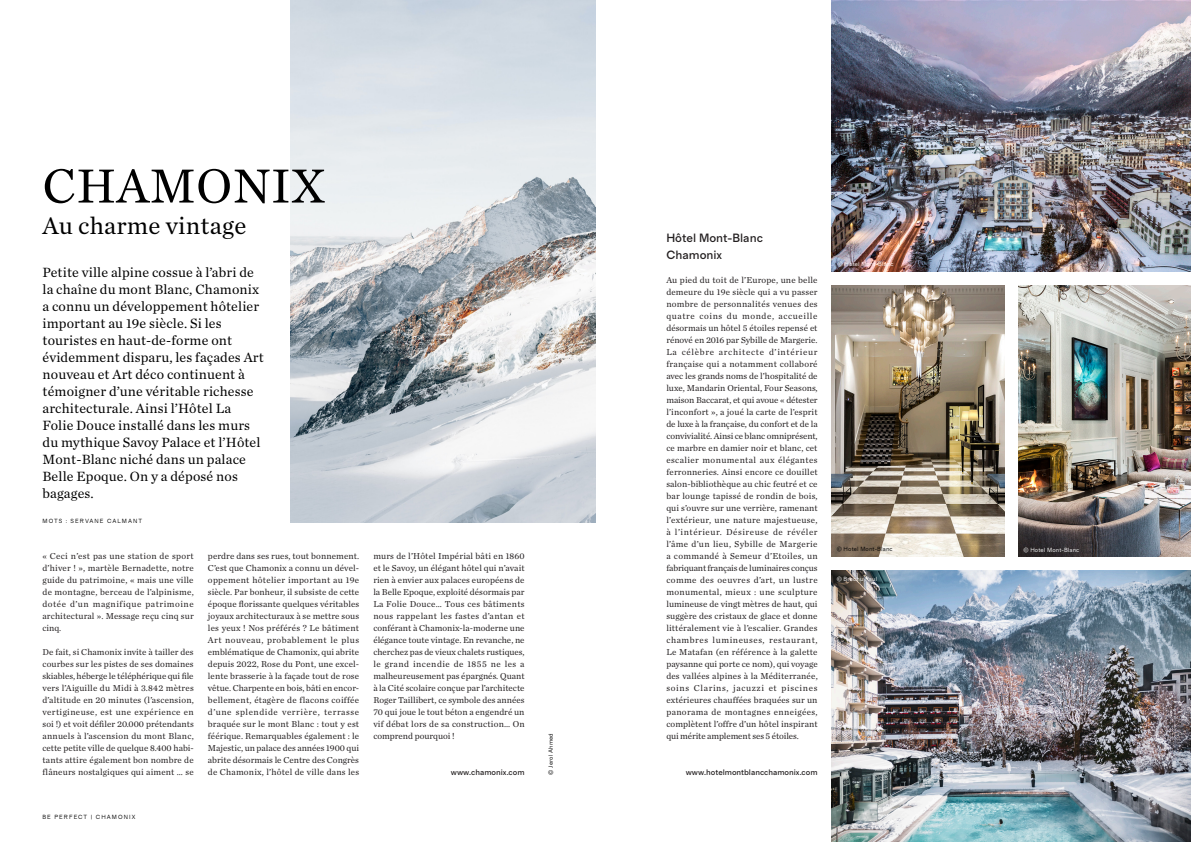
<style>
.page{position:relative;width:1191px;height:842px;background:#fff}
.page>*{position:absolute;margin:0;border:0;box-sizing:border-box;transform-origin:0 0}
.t1{font:50px "Chronicle Text G1";letter-spacing:.01em;color:#000}
.t2{font:25px "Chronicle Text G1";letter-spacing:.01em;color:#000}
.t3{font:14px/17px "Chronicle Text G1";letter-spacing:.01em;color:#000}
.Chapeau_chronicle_disp{font:500 12px/17px "Grosa";color:#231f20}
.Texte_courant_chronicle_disp{font:9px/12px "Chronicle Text G1";letter-spacing:.015em;color:#231f20;text-align:justify}
.Texte_courant_chronicle_disp-2{font:500 8px "Grosa";color:#231f20}
.Légende{font:6px "Grosa";letter-spacing:.02em;color:#fff}
.Légende-2{font:6px "Grosa";letter-spacing:.175em;color:#000}
.Légende-3{font:6px "Grosa";letter-spacing:.02em;color:#000}
</style>
<div class="page">
<img style="left:291px;top:0;width:304px;height:523px">
<img style="left:831px;top:0;width:360px;height:271px">
<img style="left:1018px;top:285px;width:173px;height:272px">
<img style="left:831px;top:285px;width:173px;height:272px">
<img style="left:831px;top:571px;width:360px;height:271px">
<p class="t1" style="left:43px;top:148px;width:284px">CHAMONIX</p>
<p class="t2" style="left:43px;top:207px;width:205px">Au charme vintage</p>
<p class="t3" style="left:43px;top:263px;width:223px">Petite ville alpine cossue à l’abri de la chaîne du mont Blanc, Chamonix a connu un développement hôtelier important au 19e siècle. Si les touristes en haut-de-forme ont évidemment disparu, les façades Art nouveau et Art déco continuent à témoigner d’une véritable richesse architecturale. Ainsi l’Hôtel La<br>Folie Douce installé dans les murs du mythique Savoy Palace et l’Hôtel<br>Mont-Blanc niché dans un palace<br>Belle Epoque. On y a déposé nos bagages.</p>
<p class="Légende-2" style="left:43px;top:517px;width:101px">MOTS : SERVANE CALMANT</p>
<p class="Texte_courant_chronicle_disp" style="left:43px;top:549px;width:153px">« Ceci n’est pas une station de sport d’hiver ! », martèle Bernadette, notre guide du patrimoine, « mais une ville de montagne, berceau de l’alpinisme, dotée d’un magnifique patrimoine architectural ». Message reçu cinq sur cinq.</p>
<p class="Texte_courant_chronicle_disp" style="left:43px;top:645px;width:153px">De fait, si Chamonix invite à tailler des courbes sur les pistes de ses domaines skiables, héberge le téléphérique qui file vers l’Aiguille du Midi à 3.842 mètres d’altitude en 20 minutes (l’ascension, vertigineuse, est une expérience en soi !) et voit défiler 20.000 prétendants annuels à l’ascension du mont Blanc, cette petite ville de quelque 8.400 habi&shy;tants attire également bon nombre de flâneurs nostalgiques qui aiment … se</p>
<p class="Texte_courant_chronicle_disp" style="left:208px;top:549px;width:153px">perdre dans ses rues, tout bonnement.<br>C’est que Chamonix a connu un dével&shy;oppement hôtelier important au 19e siècle. Par bonheur, il subsiste de cette époque florissante quelques véritables joyaux architecturaux à se mettre sous les yeux ! Nos préférés ? Le bâtiment Art nouveau, probablement le plus emblématique de Chamonix, qui abrite depuis 2022, Rose du Pont, une excel&shy;lente brasserie à la façade tout de rose vêtue. Charpente en bois, bâti en encor&shy;bellement, étagère de flacons coiffée d’une splendide verrière, terrasse braquée sur le mont Blanc : tout y est féérique. Remarquables également : le Majestic, un palace des années 1900 qui abrite désormais le Centre des Congrès de Chamonix, l’hôtel de ville dans les</p>
<p class="Texte_courant_chronicle_disp" style="left:373px;top:549px;width:153px">murs de l’Hôtel Impérial bâti en 1860 et le Savoy, un élégant hôtel qui n’avait rien à envier aux palaces européens de la Belle Epoque, exploité désormais par La Folie Douce… Tous ces bâtiments nous rappelant les fastes d’antan et conférant à Chamonix-la-moderne une élégance toute vintage. En revanche, ne cherchez pas de vieux chalets rustiques, le grand incendie de 1855 ne les a malheureusement pas épargnés. Quant à la Cité scolaire conçue par l’architecte Roger Taillibert, ce symbole des années 70 qui joue le tout béton a engendré un vif débat lors de sa construction… On comprend pourquoi !</p>
<p class="Texte_courant_chronicle_disp-2" style="left:451px;top:767px;width:75px">www.chamonix.com</p>
<p class="Légende-2" style="left:43px;top:814px;width:94px">BE PERFECT | CHAMONIX</p>
<p class="Légende-3" style="left:547px;top:774px;width:43px;rotate:-90deg">© Jerol Ahmed</p>
<p class="Chapeau_chronicle_disp" style="left:666px;top:229px;width:98px">Hôtel Mont-Blanc<br>Chamonix</p>
<p class="Texte_courant_chronicle_disp" style="left:666px;top:273px;width:153px">Au pied du toit de l’Europe, une belle demeure du 19e siècle qui a vu passer nombre de personnalités venues des quatre coins du monde, accueille désormais un hôtel 5 étoiles repensé et rénové en 2016 par Sybille de Margerie.<br>La célèbre architecte d’intérieur française qui a notamment collaboré avec les grands noms de l’hospitalité de luxe, Mandarin Oriental, Four Seasons, maison Baccarat, et qui avoue « détester l’inconfort », a joué la carte de l’esprit de luxe à la française, du confort et de la convivialité. Ainsi ce blanc omniprésent, ce marbre en damier noir et blanc, cet escalier monumental aux élégantes ferronneries. Ainsi encore ce douillet salon-bibliothèque au chic feutré et ce bar lounge tapissé de rondin de bois, qui s’ouvre sur une verrière, ramenant l’extérieur, une nature majestueuse, à l’intérieur. Désireuse de révéler l’âme d’un lieu, Sybille de Margerie a commandé à Semeur d’Etoiles, un fabriquant français de luminaires conçus comme des oeuvres d’art, un lustre monumental, mieux : une sculpture lumineuse de vingt mètres de haut, qui suggère des cristaux de glace et donne littéralement vie à l’escalier. Grandes chambres lumineuses, restaurant, Le Matafan (en référence à la galette paysanne qui porte ce nom), qui voyage des vallées alpines à la Méditerranée, soins Clarins, jacuzzi et piscines extérieures chauffées braquées sur un panorama de montagnes enneigées, complètent l’offre d’un hôtel inspirant qui mérite amplement ses 5 étoiles.</p>
<p class="Texte_courant_chronicle_disp-2" style="left:685px;top:767px;width:133px">www.hotelmontblancchamonix.com</p>
<p class="Légende" style="left:837px;top:260px;width:57px">© Hotel Mont-Blanc</p>
<p class="Légende-3" style="left:836px;top:546px;width:57px">© Hotel Mont-Blanc</p>
<p class="Légende" style="left:1023px;top:546px;width:57px">© Hotel Mont-Blanc</p>
<p class="Légende" style="left:836px;top:575px;width:42px">© Brechu Paul</p>
</div>
